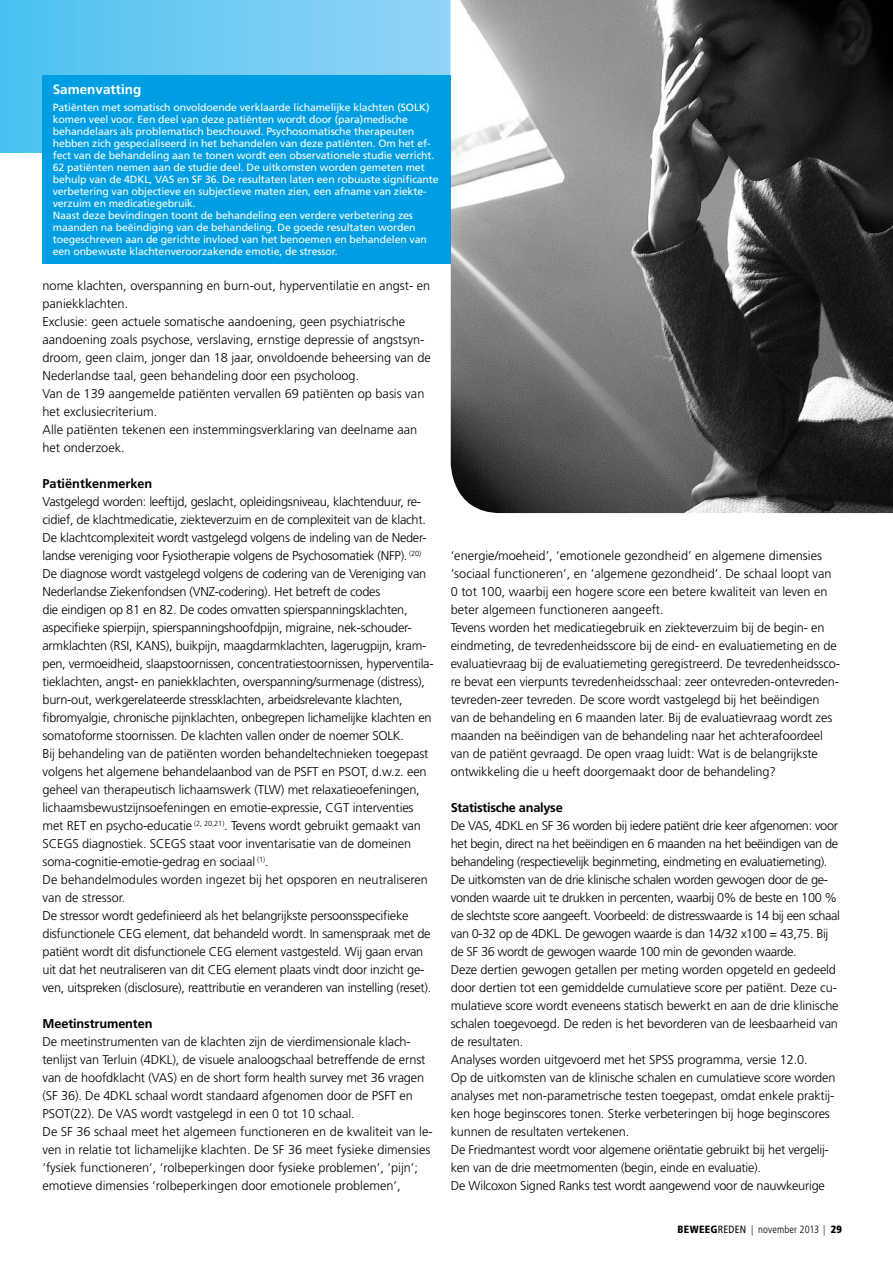
<style>
.page{position:relative;width:893px;height:1263px;background:#fff}
.page>*{position:absolute;margin:0;border:0;box-sizing:border-box;transform-origin:0 0}
.t1{font:700 13.5px "Frutiger LT Std";color:#fff}
.t2{font:300 12.75px/18px "Frutiger LT Std";letter-spacing:-.01em;color:#000}
.t3{font:700 12.75px "Frutiger LT Std";letter-spacing:-.01em;color:#000}
.t4{font:10.5px/12px "Frutiger LT Std";letter-spacing:-.01em;color:#fff}
.t5{font:300 condensed 10.5px "Frutiger LT Std";letter-spacing:.015em;color:#000}
.s1{font-weight:900}
.s2{font-weight:400}
</style>
<div class="page">
<svg style="left:0;top:0;width:451px;height:153px;background:#6cc9f3"></svg>
<img style="left:451px;top:0;width:442px;height:513px">
<div style="left:43px;top:75px;width:408px;height:189px;background:#009fe3"></div>
<p class="t1" style="left:53px;top:82px;width:90px">Samenvatting</p>
<p class="t4" style="left:53px;top:101px;width:387px">Patiënten met somatisch onvoldoende verklaarde lichamelijke klachten (SOLK) komen veel voor. Een deel van deze patiënten wordt door (para)medische behandelaars als problematisch beschouwd. Psychosomatische therapeuten hebben zich gespecialiseerd in het behandelen van deze patiënten. Om het ef&shy;fect van de behandeling aan te tonen wordt een observationele studie verricht.<br>62 patiënten nemen aan de studie deel. De uitkomsten worden gemeten met behulp van de 4DKL, VAS en SF 36. De resultaten laten een robuuste significante verbetering van objectieve en subjectieve maten zien, een afname van ziekte&shy;verzuim en medicatiegebruik.<br>Naast deze bevindingen toont de behandeling een verdere verbetering zes maanden na beëindiging van de behandeling. De goede resultaten worden toegeschreven aan de gerichte invloed van het benoemen en behandelen van een onbewuste klachtenveroorzakende emotie, de stressor.</p>
<p class="t2" style="left:43px;top:276px;width:390px">nome klachten, overspanning en burn-out, hyperventilatie en angst- en paniekklachten.<br>Exclusie: geen actuele somatische aandoening, geen psychiatrische aandoening zoals psychose, verslaving, ernstige depressie of angstsyn&shy;droom, geen claim, jonger dan 18 jaar, onvoldoende beheersing van de Nederlandse taal, geen behandeling door een psycholoog.<br>Van de 139 aangemelde patiënten vervallen 69 patiënten op basis van het exclusiecriterium.<br>Alle patiënten tekenen een instemmingsverklaring van deelname aan het onderzoek.</p>
<p class="t3" style="left:43px;top:476px;width:111px">Patiëntkenmerken</p>
<p class="t2" style="left:43px;top:493px;width:393px">Vastgelegd worden: leeftijd, geslacht, opleidingsniveau, klachtenduur, re&shy;cidief, de klachtmedicatie, ziekteverzuim en de complexiteit van de klacht.<br>De klachtcomplexiteit wordt vastgelegd volgens de indeling van de Neder&shy;landse vereniging voor Fysiotherapie volgens de Psychosomatiek (NFP). <sup>(20)<br></sup>De diagnose wordt vastgelegd volgens de codering van de Vereniging van Nederlandse Ziekenfondsen (VNZ-codering). Het betreft de codes<br>die eindigen op 81 en 82. De codes omvatten spierspanningsklachten, aspecifieke spierpijn, spierspanningshoofdpijn, migraine, nek-schouder&shy;armklachten (RSI, KANS), buikpijn, maagdarmklachten, lagerugpijn, kram&shy;pen, vermoeidheid, slaapstoornissen, concentratiestoornissen, hyperventila&shy;tieklachten, angst- en paniekklachten, overspanning/surmenage (distress), burn-out, werkgerelateerde stressklachten, arbeidsrelevante klachten, fibromyalgie, chronische pijnklachten, onbegrepen lichamelijke klachten en somatoforme stoornissen. De klachten vallen onder de noemer SOLK.<br>Bij behandeling van de patiënten worden behandeltechnieken toegepast volgens het algemene behandelaanbod van de PSFT en PSOT, d.w.z. een geheel van therapeutisch lichaamswerk (TLW) met relaxatieoefeningen, lichaamsbewustzijnsoefeningen en emotie-expressie, CGT interventies met RET en psycho-educatie <sup>(2,</sup> <sup>20,21)</sup>. Tevens wordt gebruikt gemaakt van SCEGS diagnostiek. SCEGS staat voor inventarisatie van de domeinen soma-cognitie-emotie-gedrag en sociaal <sup>(1)</sup>.<br>De behandelmodules worden ingezet bij het opsporen en neutraliseren van de stressor.<br>De stressor wordt gedefinieerd als het belangrijkste persoonsspecifieke disfunctionele CEG element, dat behandeld wordt. In samenspraak met de patiënt wordt dit disfunctionele CEG element vastgesteld. Wij gaan ervan uit dat het neutraliseren van dit CEG element plaats vindt door inzicht ge&shy;ven, uitspreken (disclosure), reattributie en veranderen van instelling (reset).</p>
<p class="t3" style="left:43px;top:1016px;width:112px">Meetinstrumenten</p>
<p class="t2" style="left:43px;top:1033px;width:392px">De meetinstrumenten van de klachten zijn de vierdimensionale klach&shy;tenlijst van Terluin (4DKL), de visuele analoogschaal betreffende de ernst van de hoofdklacht (VAS) en de short form health survey met 36 vragen (SF 36). De 4DKL schaal wordt standaard afgenomen door de PSFT en PSOT(22). De VAS wordt vastgelegd in een 0 tot 10 schaal.<br>De SF 36 schaal meet het algemeen functioneren en de kwaliteit van le&shy;ven in relatie tot lichamelijke klachten. De SF 36 meet fysieke dimensies ‘fysiek functioneren’, ‘rolbeperkingen door fysieke problemen’, ‘pijn’; emotieve dimensies ‘rolbeperkingen door emotionele problemen’,</p>
<p class="t2" style="left:451px;top:547px;width:391px">‘energie/moeheid’, ‘emotionele gezondheid’ en algemene dimensies ‘sociaal functioneren’, en ‘algemene gezondheid’. De schaal loopt van 0 tot 100, waarbij een hogere score een betere kwaliteit van leven en beter algemeen functioneren aangeeft.<br>Tevens worden het medicatiegebruik en ziekteverzuim bij de begin- en eindmeting, de tevredenheidsscore bij de eind- en evaluatiemeting en de evaluatievraag bij de evaluatiemeting geregistreerd. De tevredenheidssco&shy;re bevat een vierpunts tevredenheidsschaal: zeer ontevreden-ontevreden&shy;tevreden-zeer tevreden. De score wordt vastgelegd bij het beëindigen van de behandeling en 6 maanden later. Bij de evaluatievraag wordt zes maanden na beëindigen van de behandeling naar het achterafoordeel van de patiënt gevraagd. De open vraag luidt: Wat is de belangrijkste ontwikkeling die u heeft doorgemaakt door de behandeling?</p>
<p class="t3" style="left:451px;top:800px;width:114px">Statistische analyse</p>
<p class="t2" style="left:451px;top:817px;width:391px">De VAS, 4DKL en SF 36 worden bij iedere patiënt drie keer afgenomen: voor het begin, direct na het beëindigen en 6 maanden na het beëindigen van de behandeling (respectievelijk beginmeting, eindmeting en evaluatiemeting).<br>De uitkomsten van de drie klinische schalen worden gewogen door de ge&shy;vonden waarde uit te drukken in percenten, waarbij 0% de beste en 100 % de slechtste score aangeeft. Voorbeeld: de distresswaarde is 14 bij een schaal van 0-32 op de 4DKL. De gewogen waarde is dan 14/32 x100 = 43,75. Bij de SF 36 wordt de gewogen waarde 100 min de gevonden waarde.<br>Deze dertien gewogen getallen per meting worden opgeteld en gedeeld door dertien tot een gemiddelde cumulatieve score per patiënt. Deze cu&shy;mulatieve score wordt eveneens statisch bewerkt en aan de drie klinische schalen toegevoegd. De reden is het bevorderen van de leesbaarheid van de resultaten.<br>Analyses worden uitgevoerd met het SPSS programma, versie 12.0.<br>Op de uitkomsten van de klinische schalen en cumulatieve score worden analyses met non-parametrische testen toegepast, omdat enkele praktij&shy;ken hoge beginscores tonen. Sterke verbeteringen bij hoge beginscores kunnen de resultaten vertekenen.<br>De Friedmantest wordt voor algemene oriëntatie gebruikt bij het vergelij&shy;ken van de drie meetmomenten (begin, einde en evaluatie).<br>De Wilcoxon Signed Ranks test wordt aangewend voor de nauwkeurige</p>
<p class="t5" style="left:678px;top:1223px;width:166px"><span class="s1">BEWEEG</span><span class="s2">REDEN</span> | november 2013 | <span class="s1">29</span></p>
</div>
